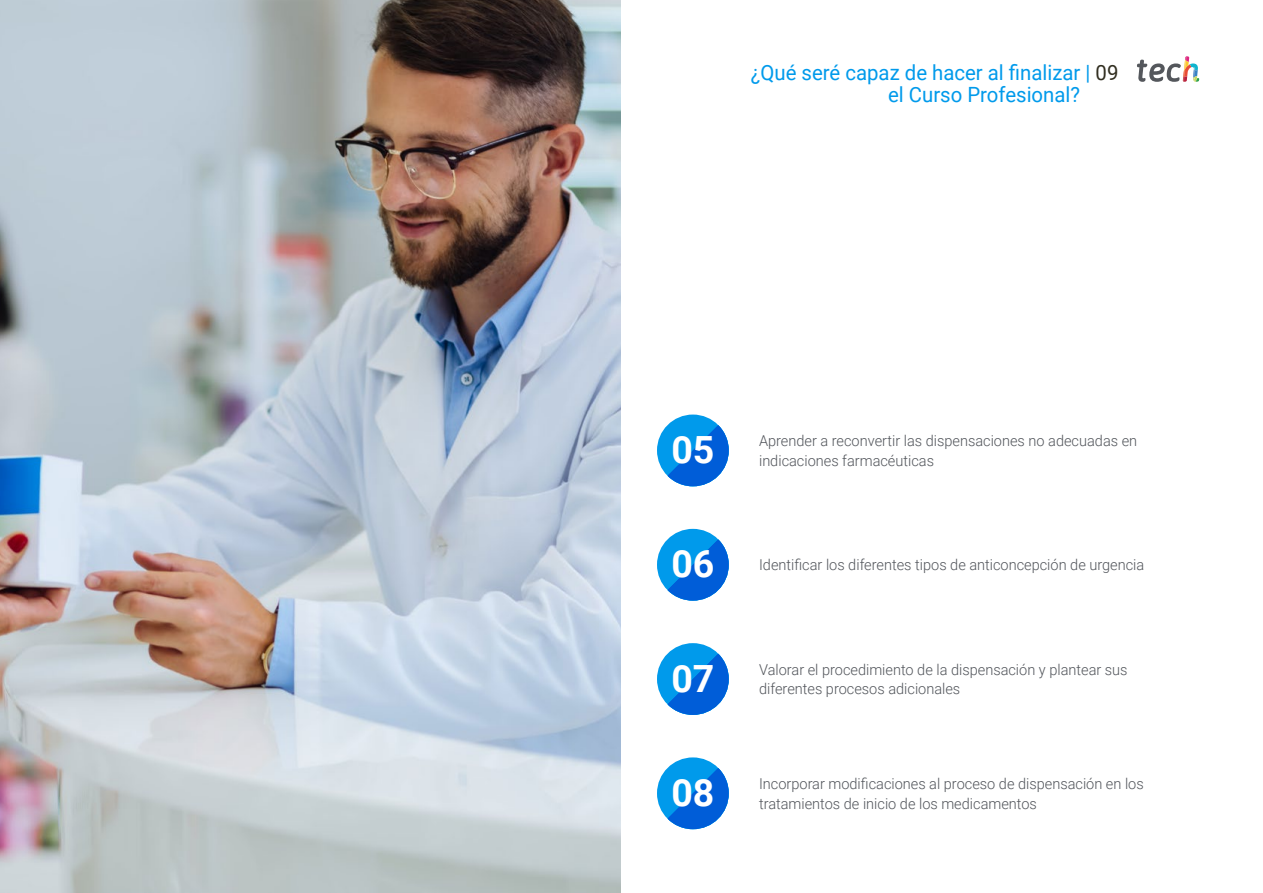
<style>
.page{position:relative;width:1263px;height:893px;background:#fff}
.page>*{position:absolute;margin:0;border:0;box-sizing:border-box;transform-origin:0 0}
.t1{font:700 37.5px "Roboto";color:#fff}
.t2{font:21px/22.5px "Roboto";color:#009aeb}
.t3{font:300 15px/19.5px "Roboto";color:#52555b}
.s1{color:#312e20}
</style>
<div class="page">
<img style="left:0;top:0;width:621px;height:893px">
<svg style="left:1137px;top:56px;width:62px;height:26px"></svg>
<div style="left:657px;top:529px;width:72px;height:72px;background:#009aeb;border-radius:50%"></div>
<svg style="left:667px;top:539px;width:62px;height:62px"></svg>
<div style="left:657px;top:757px;width:72px;height:72px;background:#009aeb;border-radius:50%"></div>
<svg style="left:667px;top:768px;width:62px;height:61px"></svg>
<div style="left:657px;top:643px;width:72px;height:72px;background:#009aeb;border-radius:50%"></div>
<svg style="left:667px;top:654px;width:62px;height:61px"></svg>
<div style="left:657px;top:415px;width:72px;height:71px;background:#009aeb;border-radius:50%"></div>
<svg style="left:667px;top:425px;width:62px;height:61px"></svg>
<h2 class="t2" style="left:888px;top:60px;width:232px;text-indent:-137px">¿Qué seré capaz de hacer al finalizar | <span class="s1">09 </span>el Curso Profesional?</h2>
<h1 class="t1" style="left:671px;top:424px;width:45px">05</h1>
<p class="t3" style="left:759px;top:431px;width:380px">Aprender a reconvertir las dispensaciones no adecuadas en</p>
<p class="t3" style="left:759px;top:450px;width:176px">indicaciones farmacéuticas</p>
<h1 class="t1" style="left:671px;top:538px;width:45px">06</h1>
<p class="t3" style="left:759px;top:555px;width:387px">Identificar los diferentes tipos de anticoncepción de urgencia</p>
<h1 class="t1" style="left:671px;top:652px;width:45px">07</h1>
<p class="t3" style="left:759px;top:659px;width:370px">Valorar el procedimiento de la dispensación y plantear sus diferentes procesos adicionales</p>
<h1 class="t1" style="left:671px;top:766px;width:45px">08</h1>
<p class="t3" style="left:759px;top:773px;width:386px">Incorporar modificaciones al proceso de dispensación en los tratamientos de inicio de los medicamentos</p>
</div>
